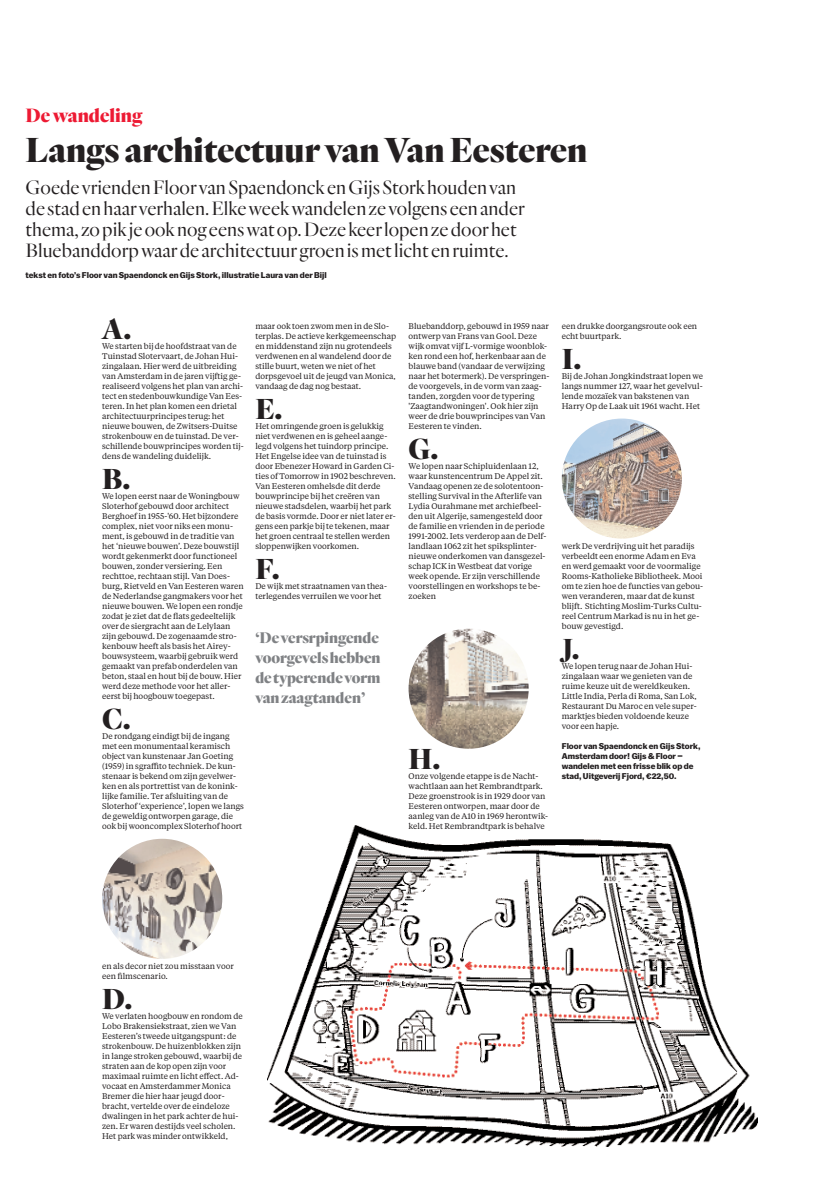
<style>
.page{position:relative;width:820px;height:1177px;background:#fff}
.page>*{position:absolute;margin:0;border:0;box-sizing:border-box;transform-origin:0 0}
.t1{font:900 36px "Quarto";color:#231f20}
.t2{font:900 30px "Quarto";color:#231f20}
.t3{font:900 27px "Quarto";color:#231f20}
.t4{font:300 20px/21px "Quarto";color:#231f20}
.t5{font:900 20px "Quarto";color:#ed1a33}
.t6{font:900 16px/20px "Quarto";color:#808285;text-align:justify}
.t7{font:700 8.4px/10px "Balto";color:#231f20}
.t8{font:8.2px/10px "Tiempos Text";color:#231f20}
.s1{font-size:29px}
</style>
<div class="page">
<img style="left:267px;top:825px;width:490px;height:321px">
<img style="left:102px;top:838px;width:120px;height:120px;border-radius:50%">
<img style="left:561px;top:418px;width:120px;height:120px;border-radius:50%">
<img style="left:408px;top:628px;width:120px;height:120px;border-radius:50%">
<h3 class="t5" style="left:26px;top:108px;width:118px">Dewandeling</h3>
<h1 class="t1" style="left:26px;top:137px;width:563px">Langs architectuur vanVanEesteren</h1>
<p class="t4" style="left:26px;top:179px;width:500px">GoedevriendenFloor vanSpaendonckenGijsStorkhoudenvan destadenhaar verhalen.Elkeweekwandelenzevolgenseenander thema, zopikjeooknogeenswatop.Dezekeerlopenzedoorhet Bluebanddorpwaardearchitectuurgroenismetlichtenruimte.</p>
<p class="t7" style="left:26px;top:271px;width:302px">tekst en foto’s Floor van Spaendonck en Gijs Stork, illustratie Laura van der Bijl</p>
<h2 class="t2" style="left:102px;top:317px;width:31px">A.</h2>
<p class="t8" style="left:102px;top:341px;width:143px">We starten bij de hoofdstraat van de Tuinstad Slotervaart, de Johan Hui&shy;zingalaan. Hier werd de uitbreiding van Amsterdam in de jaren vijftig ge&shy;realiseerd volgens het plan van archi&shy;tect en stedenbouwkundige Van Ees&shy;teren. In het plan komen een drietal architectuurprincipes terug: het nieuwe bouwen, de Zwitsers-Duitse strokenbouw en de tuinstad. De ver&shy;schillende bouwprincipes worden tij&shy;dens de wandeling duidelijk.</p>
<h2 class="t2" style="left:102px;top:467px;width:30px">B.</h2>
<p class="t8" style="left:102px;top:491px;width:143px">We lopen eerst naar de Woningbouw Sloterhof gebouwd door architect Berghoef in 1955-'60. Het bijzondere complex, niet voor niks een monu&shy;ment, is gebouwd in de traditie van het ‘nieuwe bouwen’. Deze bouwstijl wordt gekenmerkt door functioneel bouwen, zonder versiering. Een rechttoe, rechtaan stijl. Van Does&shy;burg, Rietveld en Van Eesteren waren de Nederlandse gangmakers voor het nieuwe bouwen. We lopen een rondje zodat je ziet dat de flats gedeeltelijk over de siergracht aan de Lelylaan zijn gebouwd. De zogenaamde stro&shy;kenbouw heeft als basis het Airey&shy;bouwsysteem, waarbij gebruik werd gemaakt van prefab onderdelen van beton, staal en hout bij de bouw. Hier werd deze methode voor het aller&shy;eerst bij hoogbouw toegepast.</p>
<h2 class="t2" style="left:102px;top:707px;width:30px">C.</h2>
<p class="t8" style="left:102px;top:731px;width:143px">De rondgang eindigt bij de ingang met een monumentaal keramisch object van kunstenaar Jan Goeting (1959) in sgraffito techniek. De kun&shy;stenaar is bekend om zijn gevelwer&shy;ken en als portrettist van de konink&shy;lijke familie. Ter afsluiting van de Sloterhof ‘experience’, lopen we langs de geweldig ontworpen garage, die ook bij wooncomplex Sloterhof hoort</p>
<p class="t8" style="left:255px;top:321px;width:142px">maar ook toen zwom men in de Slo&shy;terplas. De actieve kerkgemeenschap en middenstand zijn nu grotendeels verdwenen en al wandelend door de stille buurt, weten we niet of het dorpsgevoel uit de jeugd van Monica, vandaag de dag nog bestaat.</p>
<h2 class="t2" style="left:255px;top:397px;width:29px">E.</h2>
<p class="t8" style="left:255px;top:421px;width:142px">Het omringende groen is gelukkig niet verdwenen en is geheel aange&shy;legd volgens het tuindorp principe.<br>Het Engelse idee van de tuinstad is door Ebenezer Howard in Garden Ci&shy;ties of Tomorrow in 1902 beschreven.<br>Van Eesteren omhelsde dit derde bouwprincipe bij het creëren van nieuwe stadsdelen, waarbij het park de basis vormde. Door er niet later er&shy;gens een parkje bij te tekenen, maar het groen centraal te stellen werden sloppenwijken voorkomen.</p>
<h2 class="t2" style="left:255px;top:557px;width:26px">F.</h2>
<p class="t8" style="left:255px;top:581px;width:133px">De wijk met straatnamen van thea&shy;terlegendes verruilen we voor het</p>
<h3 class="t6" style="left:255px;top:629px;width:127px">‘Deversrpingende voorgevelshebben detyperendevorm vanzaagtanden’</h3>
<p class="t8" style="left:408px;top:321px;width:142px">Bluebanddorp, gebouwd in 1959 naar ontwerp van Frans van Gool. Deze wijk omvat vijf L-vormige woonblok&shy;ken rond een hof, herkenbaar aan de blauwe band (vandaar de verwijzing naar het botermerk). De verspringen&shy;de voorgevels, in de vorm van zaag&shy;tanden, zorgden voor de typering 'Zaagtandwoningen'. Ook hier zijn weer de drie bouwprincipes van Van Eesteren te vinden.</p>
<h2 class="t2" style="left:408px;top:437px;width:31px">G.</h2>
<p class="t8" style="left:408px;top:461px;width:139px">We lopen naar Schipluidenlaan 12, waar kunstencentrum De Appel zit.<br>Vandaag openen ze de solotentoon&shy;stelling Survival in the Afterlife van Lydia Ourahmane met archiefbeel&shy;den uit Algerije, samengesteld door de familie en vrienden in de periode 1991-2002. Iets verderop aan de Delf&shy;landlaan 1062 zit het spiksplinter&shy;nieuwe onderkomen van dansgezel&shy;schap ICK in Westbeat dat vorige week opende. Er zijn verschillende voorstellingen en workshops te be&shy;zoeken</p>
<h2 class="t2" style="left:408px;top:747px;width:33px">H.</h2>
<p class="t8" style="left:408px;top:771px;width:141px">Onze volgende etappe is de Nacht&shy;wachtlaan aan het Rembrandtpark.<br>Deze groenstrook is in 1929 door van Eesteren ontworpen, maar door de aanleg van de A10 in 1969 herontwik&shy;keld. Het Rembrandtpark is behalve</p>
<p class="t8" style="left:561px;top:321px;width:137px">een drukke doorgangsroute ook een echt buurtpark.</p>
<h2 class="t2" style="left:561px;top:347px;width:21px">I.</h2>
<p class="t8" style="left:561px;top:371px;width:143px">Bij de Johan Jongkindstraat lopen we langs nummer 127, waar het gevelvul&shy;lende mozaïek van bakstenen van Harry Op de Laak uit 1961 wacht. Het</p>
<p class="t8" style="left:561px;top:541px;width:143px">werk De verdrijving uit het paradijs verbeeldt een enorme Adam en Eva en werd gemaakt voor de voormalige Rooms-Katholieke Bibliotheek. Mooi om te zien hoe de functies van gebou&shy;wen veranderen, maar dat de kunst blijft. Stichting Moslim-Turks Cultu&shy;reel Centrum Markad is nu in het ge&shy;bouw gevestigd.</p>
<h3 class="t3" style="left:561px;top:637px;width:19px">J<span class="s1">.</span></h3>
<p class="t8" style="left:561px;top:661px;width:137px">We lopen terug naar de Johan Hui&shy;zingalaan waar we genieten van de ruime keuze uit de wereldkeuken.<br>Little India, Perla di Roma, San Lok,<br>Restaurant Du Maroc en vele super&shy;marktjes bieden voldoende keuze voor een hapje.</p>
<p class="t7" style="left:561px;top:741px;width:140px">Floor van Spaendonck en Gijs Stork,<br>Amsterdam door! Gijs &amp; Floor – wandelen met een frisse blik op de stad, Uitgeverij Fjord, €22,50.</p>
<p class="t8" style="left:102px;top:961px;width:133px">en als decor niet zou misstaan voor een filmscenario.</p>
<h2 class="t2" style="left:102px;top:987px;width:32px">D.</h2>
<p class="t8" style="left:102px;top:1011px;width:142px">We verlaten hoogbouw en rondom de Lobo Brakensiekstraat, zien we Van Eesteren’s tweede uitgangspunt: de strokenbouw. De huizenblokken zijn in lange stroken gebouwd, waarbij de straten aan de kop open zijn voor maximaal ruimte en licht effect. Ad&shy;vocaat en Amsterdammer Monica Bremer die hier haar jeugd door&shy;bracht, vertelde over de eindeloze dwalingen in het park achter de hui&shy;zen. Er waren destijds veel scholen.<br>Het park was minder ontwikkeld,</p>
</div>
